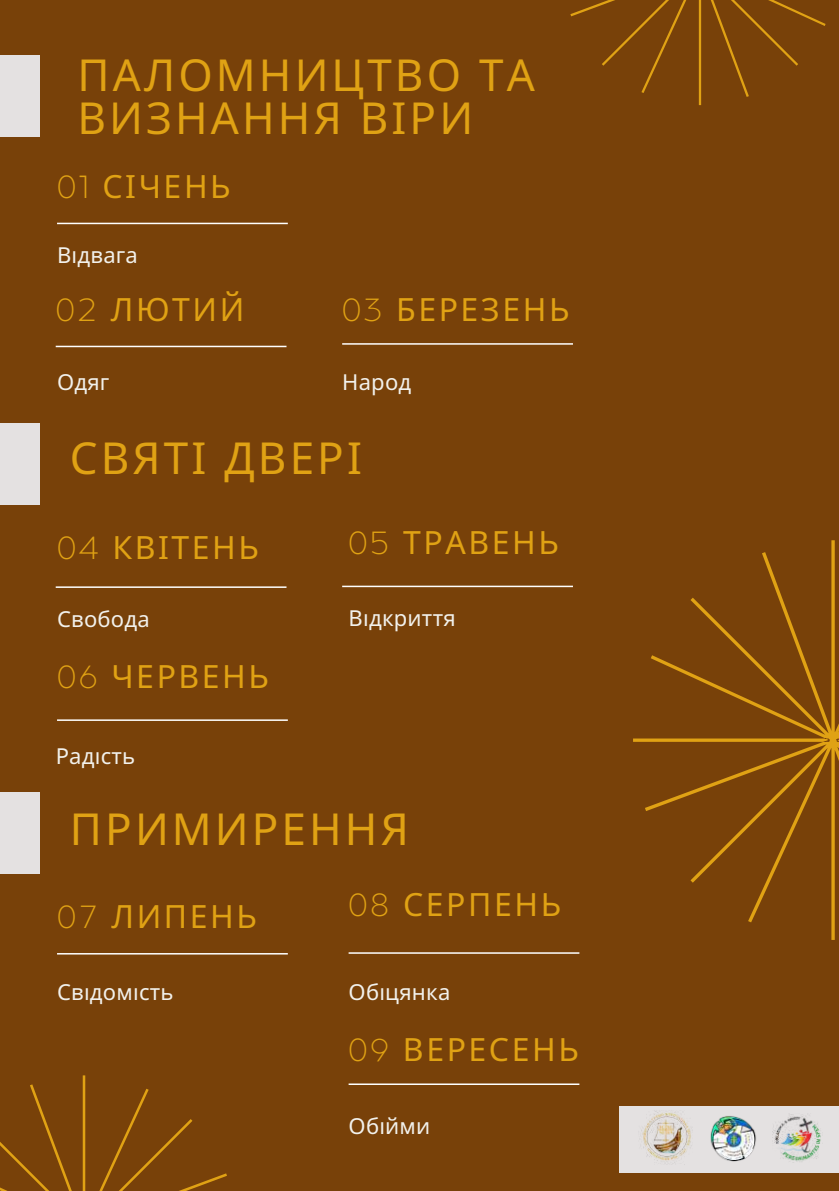
<style>
.page{position:relative;width:839px;height:1191px;background:#fff}
.page>*{position:absolute;margin:0;border:0;box-sizing:border-box;transform-origin:0 0}
.t1{font:44px/43.6px "Noto Sans";letter-spacing:.07em;color:#e0a214}
.t2{font:32px "Noto Sans";letter-spacing:.08em;color:#e0a214}
.t3{font:22px "Noto Sans";letter-spacing:.01em;color:#f2f1ec}
.s1{font-family:"Balgin";font-weight:200}
</style>
<div class="page">
<div style="left:0;top:0;width:838px;height:1191px;background:#784109"></div>
<svg style="left:633px;top:540px;width:205px;height:399px"></svg>
<div style="left:0;top:55px;width:40px;height:82px;background:#e4e1e1"></div>
<hr style="left:57px;top:223px;width:231px;height:1px;background:#fff">
<hr style="left:342px;top:343px;width:231px;height:2px;background:#fff">
<hr style="left:56px;top:586px;width:230px;height:2px;background:#fff">
<div style="left:0;top:424px;width:40px;height:81px;background:#e4e1e1"></div>
<div style="left:0;top:792px;width:40px;height:81px;background:#e4e1e1"></div>
<hr style="left:56px;top:346px;width:230px;height:1px;background:#fff">
<hr style="left:57px;top:719px;width:231px;height:2px;background:#fff">
<hr style="left:342px;top:586px;width:231px;height:1px;background:#fff">
<hr style="left:57px;top:953px;width:231px;height:2px;background:#fff">
<hr style="left:348px;top:952px;width:231px;height:2px;background:#fff">
<hr style="left:348px;top:1083px;width:231px;height:2px;background:#fff">
<svg style="left:0;top:1075px;width:227px;height:116px"></svg>
<div style="left:619px;top:1106px;width:219px;height:66px;background:#e4e1e1"></div>
<img style="left:641px;top:1111px;width:51px;height:54px">
<img style="left:710px;top:1116px;width:46px;height:45px">
<img style="left:772px;top:1114px;width:49px;height:49px">
<svg style="left:570px;top:0;width:256px;height:105px"></svg>
<h1 class="t1" style="left:78px;top:52px;width:459px">ПАЛОМНИЦТВО ТА<br>ВИЗНАННЯ ВІРИ</h1>
<p class="t2" style="left:57px;top:164px;width:175px"><span class="s1">01</span> СІЧЕНЬ</p>
<p class="t3" style="left:57px;top:240px;width:82px">Відвага</p>
<p class="t2" style="left:56px;top:287px;width:190px"><span class="s1">02</span> ЛЮТИЙ</p>
<p class="t2" style="left:342px;top:287px;width:229px"><span class="s1">03</span> БЕРЕЗЕНЬ</p>
<p class="t3" style="left:57px;top:367px;width:54px">Одяг</p>
<p class="t3" style="left:342px;top:367px;width:71px">Народ</p>
<h1 class="t1" style="left:70px;top:435px;width:293px">СВЯТІ ДВЕРІ</h1>
<p class="t2" style="left:57px;top:525px;width:203px"><span class="s1">04</span> КВІТЕНЬ</p>
<p class="t3" style="left:57px;top:604px;width:94px">Свобода</p>
<p class="t2" style="left:57px;top:653px;width:213px"><span class="s1">06</span> ЧЕРВЕНЬ</p>
<p class="t3" style="left:56px;top:740px;width:81px">Раді сть</p>
<p class="t2" style="left:348px;top:520px;width:212px"><span class="s1">05</span> ТРАВЕНЬ</p>
<p class="t3" style="left:348px;top:603px;width:109px">Відкриття</p>
<h1 class="t1" style="left:70px;top:806px;width:340px">ПРИМИРЕННЯ</h1>
<p class="t2" style="left:57px;top:893px;width:201px"><span class="s1">07</span> ЛИПЕНЬ</p>
<p class="t2" style="left:348px;top:881px;width:214px"><span class="s1">08</span> СЕРПЕНЬ</p>
<p class="t3" style="left:57px;top:976px;width:118px">Свідомість</p>
<p class="t3" style="left:348px;top:976px;width:103px">Обі цянка</p>
<p class="t2" style="left:348px;top:1026px;width:232px"><span class="s1">09</span> ВЕРЕСЕНЬ</p>
<p class="t3" style="left:348px;top:1110px;width:83px">Обійми</p>
</div>
